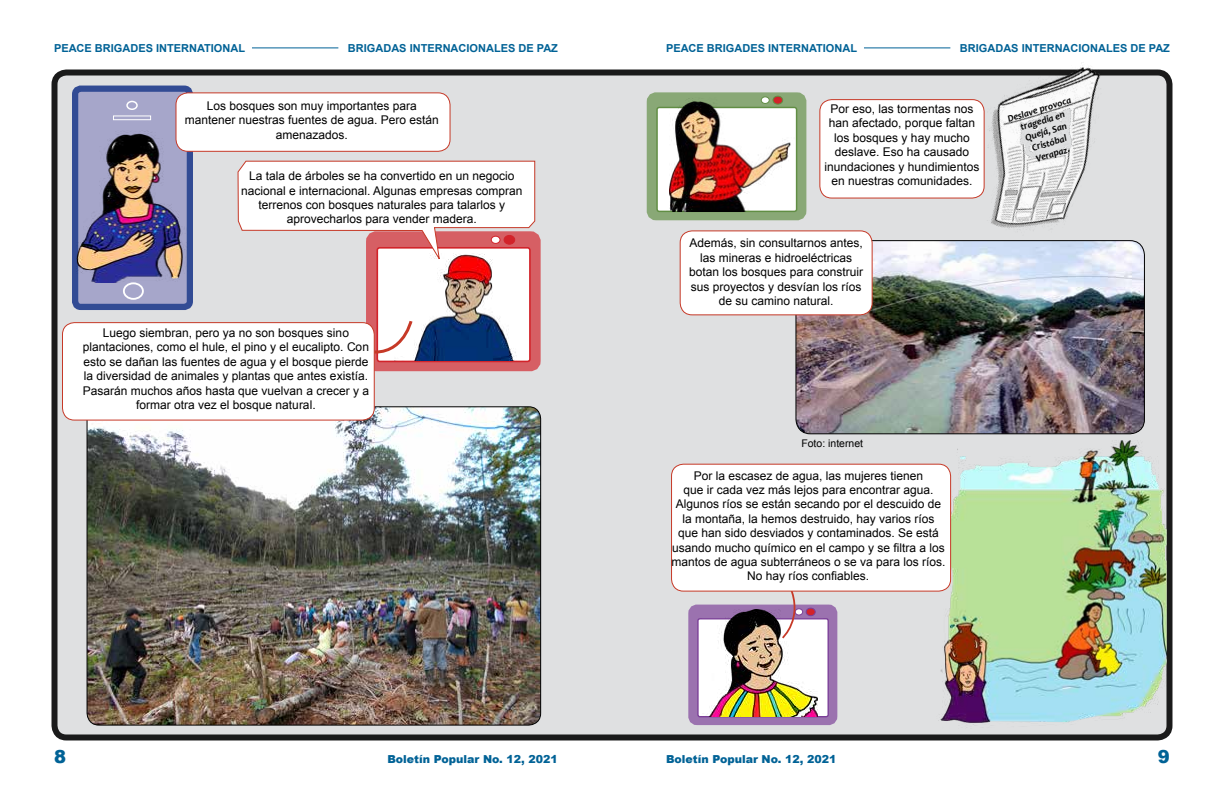
<style>
.page{position:relative;width:1224px;height:792px;background:#fff}
.page>*{position:absolute;margin:0;border:0;box-sizing:border-box;transform-origin:0 0}
.t1{font:900 18px "Arial";color:#006296}
.t2{font:12px/14.4px "Arial";color:#000;text-align:center}
.t3{font:700 11px "Arial";color:#006296}
.t4{font:900 11px "Arial";color:#006296}
.t5{font:10.5px "Arial";color:#000}
.t6{font:italic 700 9.7px/11.6px "Candara";color:#000;text-align:center}
</style>
<div class="page">
<hr style="left:864px;top:48px;width:86px;height:1px;background:#006296">
<hr style="left:252px;top:48px;width:86px;height:1px;background:#006296">
<div style="left:54px;top:72px;width:1116px;height:666px;background:#dcddde;border-radius:12px"></div>
<div style="left:52px;top:70px;width:1120px;height:670px;border:6px solid #000;border-radius:12px"></div>
<div style="left:366px;top:231px;width:175px;height:140px;border:16px solid #d2232a;border-radius:2px"></div>
<div style="left:377px;top:248px;width:153px;height:113px;background:#fff;border-radius:2px"></div>
<div style="left:376px;top:247px;width:155px;height:115px;border:2px solid #d2232a;border-radius:2px"></div>
<img style="left:414px;top:260px;width:110px;height:100px">
<img style="left:936px;top:47px;width:212px;height:204px">
<div style="left:75px;top:89px;width:115px;height:218px;background:#a2a2c9;border-radius:6px"></div>
<div style="left:72px;top:86px;width:121px;height:224px;border:6px solid #25408f;border-radius:6px"></div>
<div style="left:126px;top:101px;width:12px;height:9px;border:2px solid #fff;border-radius:50%"></div>
<svg style="left:113px;top:115px;width:39px;height:6px"></svg>
<div style="left:123px;top:282px;width:21px;height:18px;border:2px solid #fff;border-radius:50%"></div>
<img style="left:77px;top:122px;width:116px;height:160px">
<div style="left:176px;top:93px;width:274px;height:58px;background:#fff;border-radius:12px"></div>
<div style="left:176px;top:92px;width:275px;height:60px;border:1px solid #c63927;border-radius:12px"></div>
<svg style="left:237px;top:160px;width:299px;height:100px"></svg>
<svg style="left:366px;top:318px;width:48px;height:44px"></svg>
<img style="left:87px;top:408px;width:454px;height:317px">
<div style="left:63px;top:323px;width:311px;height:97px;background:#fff;border-radius:12px"></div>
<div style="left:62px;top:322px;width:313px;height:99px;border:1px solid #c63927;border-radius:12px"></div>
<div style="left:647px;top:92px;width:159px;height:128px;border:15px solid #618e44;border-radius:2px"></div>
<div style="left:657px;top:107px;width:140px;height:104px;background:#fff;border-radius:2px"></div>
<div style="left:656px;top:107px;width:141px;height:105px;border:1px solid #618e44;border-radius:2px"></div>
<div style="left:761px;top:97px;width:9px;height:7px;border:1px solid #618e44;border-radius:50%"></div>
<div style="left:773px;top:96px;width:10px;height:8px;border:1px solid #618e44;border-radius:50%"></div>
<img style="left:670px;top:98px;width:124px;height:113px">
<div style="left:820px;top:100px;width:164px;height:98px;background:#fff;border-radius:12px"></div>
<div style="left:819px;top:99px;width:166px;height:100px;border:1px solid #c63927;border-radius:12px"></div>
<img style="left:797px;top:241px;width:347px;height:193px">
<div style="left:688px;top:605px;width:149px;height:120px;border:14px solid #7b3f98;border-radius:2px"></div>
<div style="left:698px;top:619px;width:130px;height:98px;background:#fff;border-radius:2px"></div>
<div style="left:697px;top:618px;width:132px;height:99px;border:1px solid #7b3f98;border-radius:2px"></div>
<div style="left:806px;top:608px;width:9px;height:8px;background:#804195;border-radius:50%"></div>
<div style="left:806px;top:608px;width:10px;height:8px;border:1px solid #7b3f98;border-radius:50%"></div>
<img style="left:701px;top:610px;width:117px;height:107px">
<img style="left:936px;top:425px;width:237px;height:305px">
<svg style="left:781px;top:592px;width:23px;height:48px"></svg>
<div style="left:680px;top:231px;width:192px;height:84px;background:#fff;border-radius:12px"></div>
<div style="left:680px;top:230px;width:193px;height:85px;border:1px solid #c63927;border-radius:12px"></div>
<div style="left:672px;top:464px;width:279px;height:127px;background:#fff;border-radius:12px"></div>
<div style="left:671px;top:464px;width:280px;height:128px;border:1px solid #c63927;border-radius:12px"></div>
<p class="t3" style="left:54px;top:40px;width:193px">PEACE BRIGADES INTERNATIONAL</p>
<p class="t3" style="left:348px;top:40px;width:212px">BRIGADAS INTERNACIONALES DE PAZ</p>
<p class="t2" style="left:185px;top:99px;width:256px">Los bosques son muy importantes para mantener nuestras fuentes de agua. Pero están amenazados.</p>
<p class="t2" style="left:241px;top:169px;width:283px">La tala de árboles se ha convertido en un negocio nacional e internacional. Algunas empresas compran terrenos con bosques naturales para talarlos y aprovecharlos para vender madera.</p>
<p class="t2" style="left:83px;top:326px;width:288px">Luego siembran, pero ya no son bosques sino plantaciones, como el hule, el pino y el eucalipto. Con esto se dañan las fuentes de agua y el bosque pierde la diversidad de animales y plantas que antes existía.<br>Pasarán muchos años hasta que vuelvan a crecer y a formar otra vez el bosque natural.</p>
<p class="t3" style="left:666px;top:40px;width:193px">PEACE BRIGADES INTERNATIONAL</p>
<p class="t3" style="left:960px;top:40px;width:212px">BRIGADAS INTERNACIONALES DE PAZ</p>
<p class="t2" style="left:825px;top:102px;width:156px">Por eso, las tormentas nos han afectado, porque faltan los bosques y hay mucho deslave. Eso ha causado inundaciones y hundimientos en nuestras comunidades.</p>
<p class="t2" style="left:689px;top:236px;width:176px">Además, sin consultarnos antes, las mineras e hidroeléctricas botan los bosques para construir sus proyectos y desvían los ríos de su camino natural.</p>
<p class="t6" style="left:1006px;top:113px;width:67px;rotate:-17deg">Deslave provoca tragedia en<br>Quejá, San<br>Cristóbal<br>Verapaz.</p>
<p class="t5" style="left:801px;top:436px;width:63px">Foto: internet</p>
<p class="t2" style="left:671px;top:468px;width:276px">Por la escasez de agua, las mujeres tienen<br>que ir cada vez más lejos para encontrar agua.<br>Algunos ríos se están secando por el descuido de la montaña, la hemos destruido, hay varios ríos que han sido desviados y contaminados. Se está usando mucho químico en el campo y se filtra a los mantos de agua subterráneos o se va para los ríos.<br>No hay ríos confiables.</p>
<h1 class="t1" style="left:54px;top:743px;width:14px">8</h1>
<p class="t4" style="left:387px;top:751px;width:172px">Boletín Popular No. 12, 2021</p>
<p class="t4" style="left:666px;top:751px;width:172px">Boletín Popular No. 12, 2021</p>
<h1 class="t1" style="left:1158px;top:743px;width:14px">9</h1>
</div>
